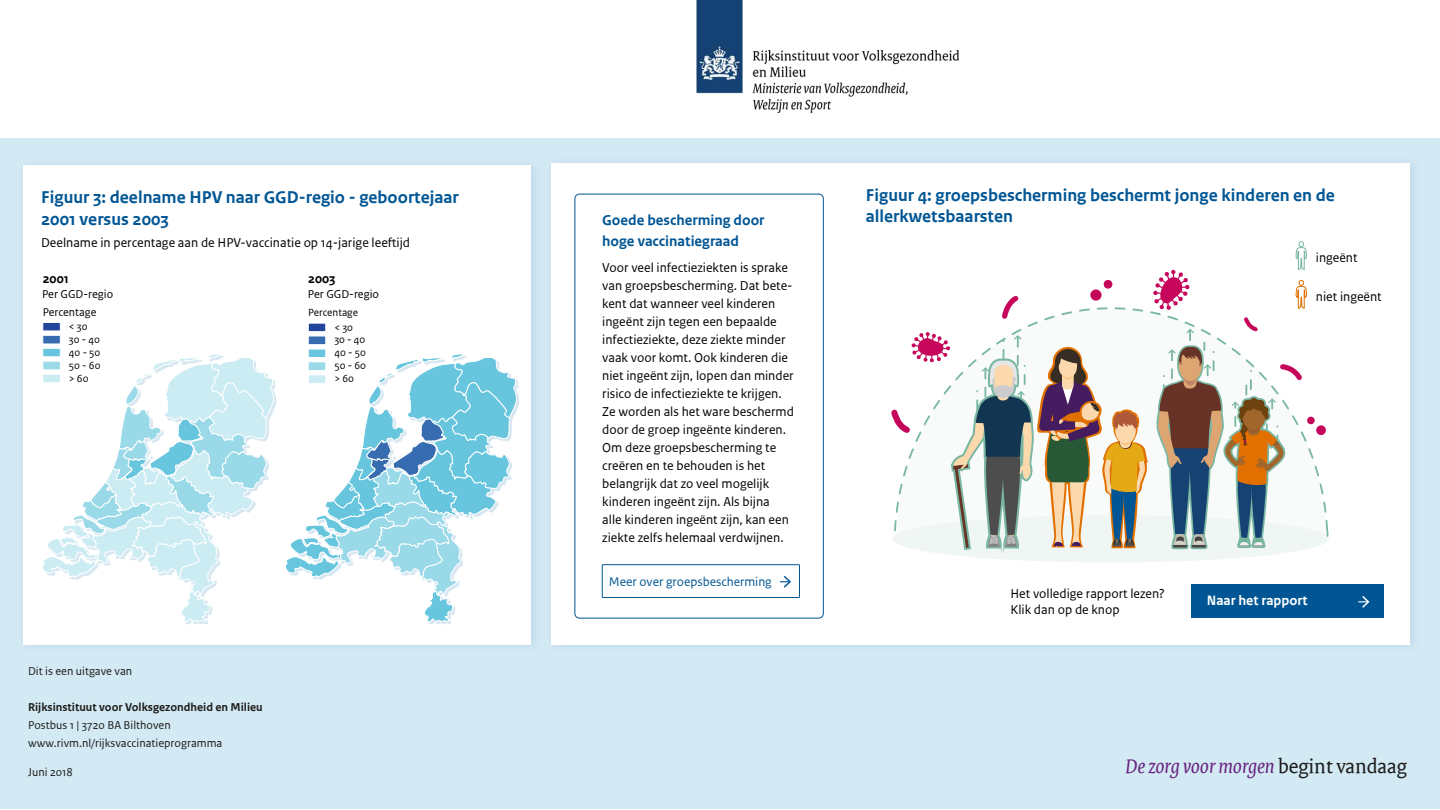
<style>
.page{position:relative;width:1440px;height:810px;background:#fff}
.page>*{position:absolute;margin:0;border:0;box-sizing:border-box;transform-origin:0 0}
.t1{font:italic 21.23px "Rijksoverheid Serif";color:#682280}
.t2{font:700 18px/21.6px "Rijksoverheid Sans Text TT";color:#005694}
.t3{font:700 15.23px/21px "Rijksoverheid Sans Text TT";color:#005694}
.t4{font:700 14.25px "Rijksoverheid Sans Text TT";color:#fff}
.t5{font:13.5px/18px "Rijksoverheid Sans Text TT";color:#000}
.t6{font:700 13.5px "Rijksoverheid Sans Text TT";color:#000}
.t7{font:13.12px "Rijksoverheid Sans Text TT";color:#005694}
.t8{font:12px/18px "Rijksoverheid Sans Text TT";color:#1d1d1b}
.t9{font:700 12px "Rijksoverheid Sans Text TT";color:#1d1d1b}
.t10{font:12px "Rijksoverheid Sans Text TT";color:#000}
.t11{font:11.77px "Rijksoverheid Sans Text TT";color:#000}
.t12{font:10.95px/12.9px "Rijksoverheid Sans Text TT";color:#000}
.s1{font-style:normal;color:#1d1d1b}
</style>
<div class="page">
<div style="left:0;top:138px;width:1439px;height:671px;background:#d3e9f4"></div>
<div style="left:551px;top:164px;width:859px;height:481px;background:#fff"></div>
<img style="left:696px;top:0;width:263px;height:113px">
<div style="left:1192px;top:584px;width:192px;height:34px;background:#005694"></div>
<svg style="left:1358px;top:596px;width:12px;height:12px"></svg>
<div style="left:575px;top:194px;width:249px;height:424px;border:1px solid #005694;border-radius:5px"></div>
<div style="left:602px;top:564px;width:198px;height:34px;border:1px solid #005694"></div>
<svg style="left:780px;top:576px;width:11px;height:12px"></svg>
<div style="left:23px;top:166px;width:508px;height:479px;background:#fff"></div>
<svg style="left:43px;top:354px;width:233px;height:270px"></svg>
<svg style="left:285px;top:354px;width:234px;height:270px"></svg>
<div style="left:43px;top:322px;width:18px;height:9px;background:#24459c;border:1px solid #fff"></div>
<div style="left:43px;top:335px;width:18px;height:9px;background:#386cb0;border:1px solid #fff"></div>
<div style="left:43px;top:348px;width:18px;height:9px;background:#67c6dd;border:1px solid #fff"></div>
<div style="left:43px;top:361px;width:18px;height:9px;background:#99d9e8;border:1px solid #fff"></div>
<div style="left:43px;top:374px;width:18px;height:9px;background:#ccecf4;border:1px solid #fff"></div>
<div style="left:308px;top:323px;width:18px;height:9px;background:#24459c;border:1px solid #fff"></div>
<div style="left:308px;top:336px;width:18px;height:9px;background:#386cb0;border:1px solid #fff"></div>
<div style="left:308px;top:349px;width:18px;height:9px;background:#67c6dd;border:1px solid #fff"></div>
<div style="left:308px;top:362px;width:18px;height:9px;background:#99d9e8;border:1px solid #fff"></div>
<div style="left:308px;top:375px;width:18px;height:9px;background:#ccecf4;border:1px solid #fff"></div>
<div style="left:892px;top:515px;width:437px;height:47px;background:#eff6f4;border-radius:50%"></div>
<div style="left:1316px;top:425px;width:10px;height:10px;background:#c5065b;border-radius:50%"></div>
<div style="left:1307px;top:417px;width:8px;height:7px;background:#c5065b;border-radius:50%"></div>
<svg style="left:891px;top:241px;width:416px;height:310px"></svg>
<h2 class="t2" style="left:866px;top:185px;width:471px">Figuur 4: groepsbescherming beschermt jonge kinderen en de allerkwetsbaarsten</h2>
<h2 class="t2" style="left:41px;top:187px;width:419px">Figuur 3: deelname HPV naar GGD-regio - geboortejaar<br>2001 versus 2003</h2>
<p class="t5" style="left:41px;top:234px;width:371px">Deelname in percentage aan de HPV-vaccinatie op 14-jarige leeftijd</p>
<p class="t3" style="left:602px;top:210px;width:164px">Goede bescherming door hoge vaccinatiegraad</p>
<p class="t5" style="left:602px;top:259px;width:193px">Voor veel infectieziekten is sprake van groepsbescherming. Dat bete&shy;kent dat wanneer veel kinderen ingeënt zijn tegen een bepaalde infectieziekte, deze ziekte minder vaak voor komt. Ook kinderen die niet ingeënt zijn, lopen dan minder risico de infectieziekte te krijgen.<br>Ze worden als het ware beschermd door de groep ingeënte kinderen.<br>Om deze groepsbescherming te creëren en te behouden is het belangrijk dat zo veel mogelijk kinderen ingeënt zijn. Als bijna<br>alle kinderen ingeënt zijn, kan een ziekte zelfs helemaal verdwijnen.</p>
<p class="t7" style="left:609px;top:574px;width:164px">Meer over groepsbescherming</p>
<p class="t5" style="left:1316px;top:249px;width:43px">ingeënt</p>
<p class="t6" style="left:43px;top:271px;width:28px">2001</p>
<p class="t11" style="left:43px;top:305px;width:55px">Percentage</p>
<p class="t12" style="left:69px;top:320px;width:33px">&lt; 30<br>30 - 40<br>40 - 50<br>50 - 60 &gt; 60</p>
<p class="t6" style="left:308px;top:271px;width:29px">2003</p>
<p class="t12" style="left:334px;top:306px;width:25px;line-height:14.1px;text-indent:-26px">Percentage &lt; 30</p>
<p class="t12" style="left:334px;top:333px;width:33px;text-align:justify">30 - 40<br>40 - 50<br>50 - 60 &gt; 60</p>
<p class="t10" style="left:42px;top:287px;width:73px">Per GGD-regio</p>
<p class="t10" style="left:308px;top:287px;width:73px">Per GGD-regio</p>
<p class="t5" style="left:1316px;top:287px;width:67px">niet ingeënt</p>
<p class="t5" style="left:1010px;top:586px;width:156px;line-height:16.2px">Het volledige rapport lezen?<br>Klik dan op de knop</p>
<p class="t4" style="left:1207px;top:593px;width:102px">Naar het rapport</p>
<p class="t8" style="left:28px;top:662px;width:106px">Dit is een uitgave van</p>
<p class="t9" style="left:28px;top:700px;width:236px">Rijksinstituut voor Volksgezondheid en Milieu</p>
<p class="t8" style="left:28px;top:716px;width:196px">Postbus 1 | 3720 BA Bilthoven www.rivm.nl/rijksvaccinatieprogramma</p>
<p class="t8" style="left:28px;top:763px;width:46px">Juni 2018</p>
<h1 class="t1" style="left:1125px;top:754px;width:283px">De zorg voor morgen <span class="s1">begint vandaag</span></h1>
</div>
